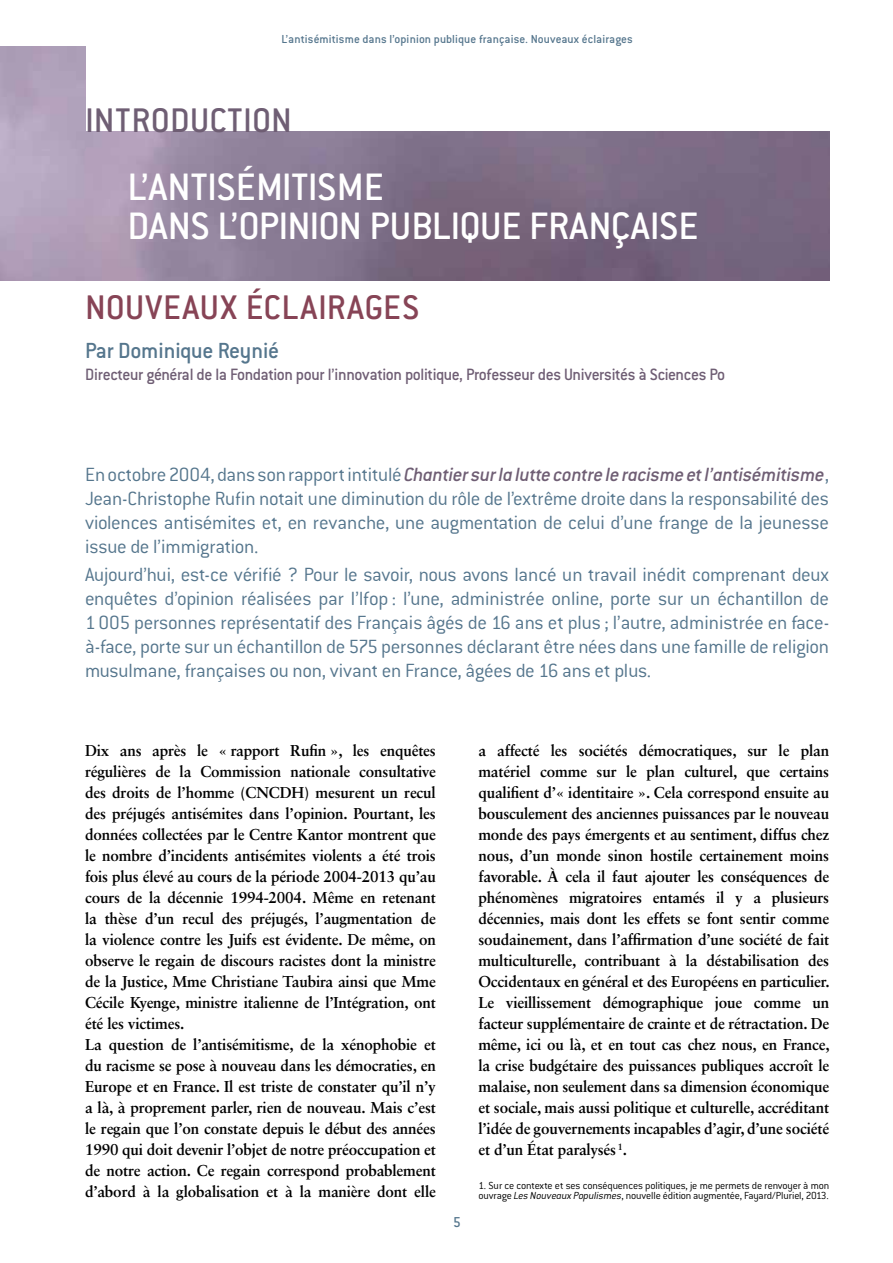
<style>
.page{position:relative;width:893px;height:1263px;background:#fff}
.page>*{position:absolute;margin:0;border:0;box-sizing:border-box;transform-origin:0 0}
.t1{font:500 42px/39px "Conduit ITC Std";letter-spacing:.025em;color:#fff}
.t2{font:500 37.5px "Conduit ITC Std";letter-spacing:.04em;color:#874456}
.t3{font:500 37.5px "Conduit ITC Std";color:#6f5e74}
.t4{font:500 24px "Conduit ITC Std";color:#55768d}
.t5{font:300 21px/24px "Conduit ITC Std";letter-spacing:-.015em;color:#55768d;text-align:justify}
.t6{font:500 18px "Conduit ITC Std";color:#6f5e74}
.t7{font:700 15.75px/21px "Sabon LT Std";letter-spacing:-.01em;color:#000}
.t8{font:500 15.75px "Conduit ITC Std";color:#55768d}
.t9{font:500 12.75px "Conduit ITC Std";letter-spacing:.005em;color:#55768d}
.t10{font:300 11.25px/10.5px "Conduit ITC Std";letter-spacing:-.02em;color:#000}
.s1{font-weight:500;font-style:italic;color:#6f5e74}
.s2{font-style:italic}
</style>
<div class="page">
<img style="left:0;top:132px;width:829px;height:149px">
<img style="left:0;top:47px;width:85px;height:104px">
<p class="t9" style="left:281px;top:32px;width:353px">L’antisémitisme dans l’opinion publique française. Nouveaux éclairages</p>
<h2 class="t3" style="left:85px;top:99px;width:208px">Introduction</h2>
<h1 class="t1" style="left:128px;top:167px;width:573px">L’antisémitisme<br>dans l’opinion publique française</h1>
<h2 class="t2" style="left:85px;top:286px;width:336px">Nouveaux éclairages</h2>
<h3 class="t4" style="left:85px;top:337px;width:196px">Par Dominique Reynié</h3>
<p class="t6" style="left:85px;top:364px;width:642px">Directeur général de la Fondation pour l’innovation politique, Professeur des Universités à Sciences Po</p>
<p class="t5" style="left:85px;top:463px;width:746px">En octobre 2004, dans son rapport intitulé <span class="s1">Chantier sur la lutte contre le racisme et l’antisémitisme</span>, Jean-Christophe Rufin notait une diminution du rôle de l’extrême droite dans la responsabilité des violences antisémites et, en revanche, une augmentation de celui d’une frange de la jeunesse issue de l’immigration.</p>
<p class="t5" style="left:85px;top:563px;width:746px">Aujourd’hui, est-ce vérifié ? Pour le savoir, nous avons lancé un travail inédit comprenant deux enquêtes d’opinion réalisées par l’Ifop : l’une, administrée online, porte sur un échantillon de 1005 personnes représentatif des Français âgés de 16 ans et plus ; l’autre, administrée en face&shy;à-face, porte sur un échantillon de 575 personnes déclarant être nées dans une famille de religion musulmane, françaises ou non, vivant en France, âgées de 16 ans et plus.</p>
<p class="t7" style="left:85px;top:740px;width:352px">Dix ans après le « rapport Rufin », les enquêtes régulières de la Commission nationale consultative des droits de l’homme (CNCDH) mesurent un recul des préjugés antisémites dans l’opinion. Pourtant, les données collectées par le Centre Kantor montrent que le nombre d’incidents antisémites violents a été trois fois plus élevé au cours de la période 2004-2013 qu’au cours de la décennie 1994-2004. Même en retenant la thèse d’un recul des préjugés, l’augmentation de la violence contre les Juifs est évidente. De même, on observe le regain de discours racistes dont la ministre de la Justice, Mme Christiane Taubira ainsi que Mme Cécile Kyenge, ministre italienne de l’Intégration, ont été les victimes.<br>La question de l’antisémitisme, de la xénophobie et du racisme se pose à nouveau dans les démocraties, en Europe et en France. Il est triste de constater qu’il n’y a là, à proprement parler, rien de nouveau. Mais c’est le regain que l’on constate depuis le début des années 1990 qui doit devenir l’objet de notre préoccupation et de notre action. Ce regain correspond probablement d’abord à la globalisation et à la manière dont elle</p>
<p class="t7" style="left:478px;top:740px;width:353px;text-align:justify">a affecté les sociétés démocratiques, sur le plan matériel comme sur le plan culturel, que certains qualifient d’« identitaire ». Cela correspond ensuite au bousculement des anciennes puissances par le nouveau monde des pays émergents et au sentiment, diffus chez nous, d’un monde sinon hostile certainement moins favorable. À cela il faut ajouter les conséquences de phénomènes migratoires entamés il y a plusieurs décennies, mais dont les effets se font sentir comme soudainement, dans l’affirmation d’une société de fait multiculturelle, contribuant à la déstabilisation des Occidentaux en général et des Européens en particulier.<br>Le vieillissement démographique joue comme un facteur supplémentaire de crainte et de rétractation. De même, ici ou là, et en tout cas chez nous, en France, la crise budgétaire des puissances publiques accroît le malaise, non seulement dans sa dimension économique et sociale, mais aussi politique et culturelle, accréditant l’idée de gouvernements incapables d’agir, d’une société et d’un État paralysés <sup>1</sup>.</p>
<p class="t10" style="left:478px;top:1180px;width:352px">1. Sur ce contexte et ses conséquences politiques, je me permets de renvoyer à mon ouvrage <span class="s2">Les Nouveaux Populismes</span>, nouvelle édition augmentée, Fayard/Pluriel, 2013.</p>
<p class="t8" style="left:453px;top:1213px;width:9px">5</p>
</div>
